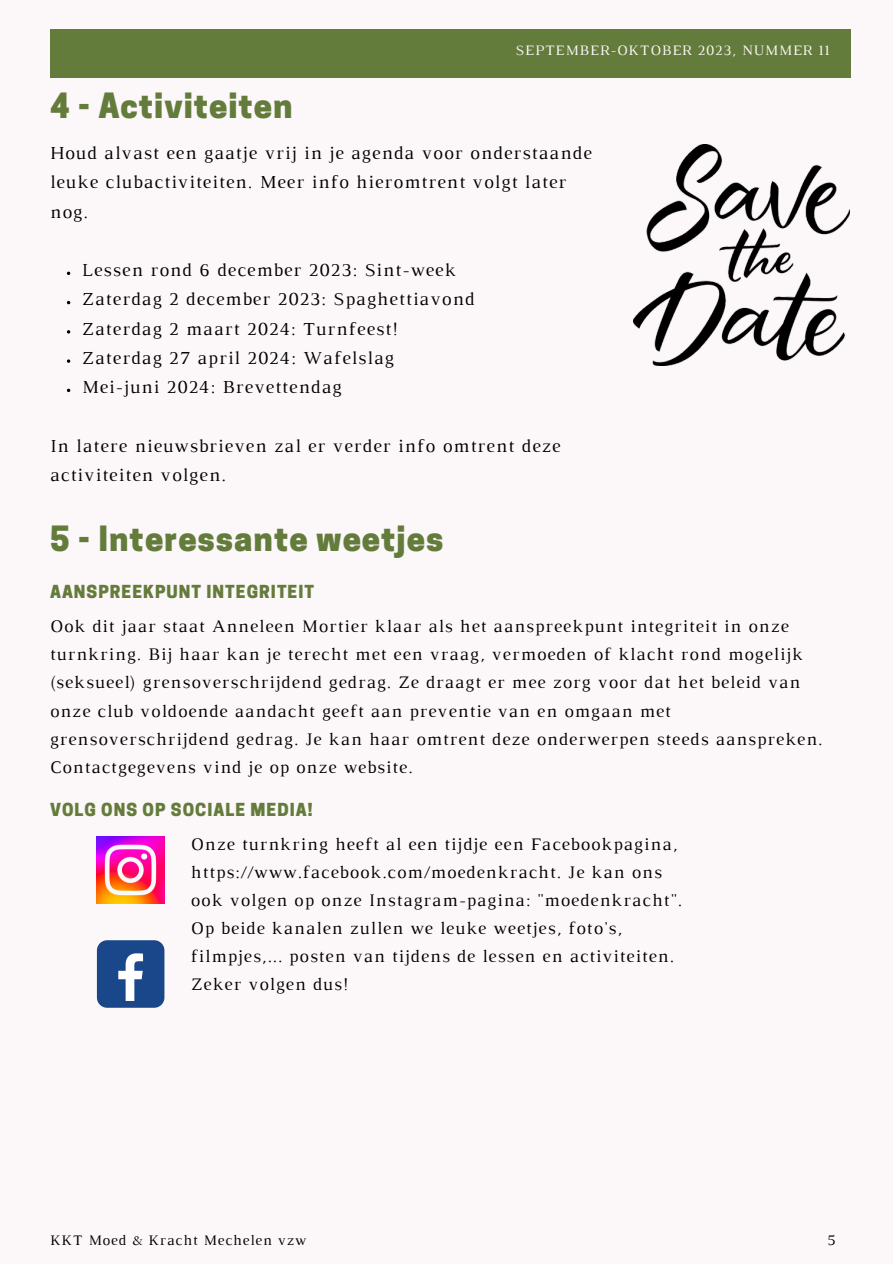
<style>
.page{position:relative;width:893px;height:1264px;background:#fff}
.page>*{position:absolute;margin:0;border:0;box-sizing:border-box;transform-origin:0 0}
.t1{font:800 32.7px "Cooper Hewitt";letter-spacing:.03em;color:#647c3b}
.t2{font:18.75px/29.2px "Luthier";letter-spacing:.06em;color:#000}
.t3{font:18px/28.2px "Luthier";letter-spacing:.06em;color:#000}
.t4{font:800 16.8px "Cooper Hewitt";letter-spacing:.06em;color:#647c3b}
.t5{font:14.85px "Luthier";letter-spacing:.06em;color:#000}
.t6{font:14.7px "Luthier";letter-spacing:.06em;color:#fcf7f8}
</style>
<div class="page">
<div style="left:0;top:0;width:892px;height:1263px;background:#fcf7f8"></div>
<div style="left:50px;top:29px;width:800px;height:49px;background:#647c3b"></div>
<img style="left:97px;top:836px;width:67px;height:67px">
<div style="left:97px;top:940px;width:67px;height:67px;background:#1a4789;border-radius:10px"></div>
<svg style="left:118px;top:953px;width:25px;height:47px"></svg>
<img style="left:633px;top:144px;width:216px;height:221px">
<svg style="left:67px;top:359px;width:3px;height:4px"></svg>
<h1 class="t1" style="left:50px;top:93px;width:244px">4 - Activiteiten</h1>
<h4 class="t6" style="left:515px;top:45px;width:315px">SEPTEMBER-OKTOBER 2023, NUMMER 11</h4>
<h3 class="t2" style="left:50px;top:140px;width:543px">Houd alvast een gaatje vrij in je agenda voor onderstaande leuke clubactiviteiten. Meer info hieromtrent volgt later nog.</h3>
<h3 class="t2" style="left:82px;top:257px;width:375px">Lessen rond 6 december 2023: Sint-week</h3>
<h3 class="t2" style="left:82px;top:286px;width:394px">Zaterdag 2 december 2023: Spaghettiavond</h3>
<h3 class="t2" style="left:82px;top:315px;width:317px">Zaterdag 2 maart 2024: Turnfeest!</h3>
<h3 class="t2" style="left:82px;top:344px;width:313px">Zaterdag 27 april 2024: Wafelslag</h3>
<h3 class="t2" style="left:82px;top:374px;width:261px">Mei-juni 2024: Brevettendag</h3>
<p class="t2" style="left:50px;top:432px;width:512px">In latere nieuwsbrieven zal er verder info omtrent deze activiteiten volgen.</p>
<h3 class="t1" style="left:50px;top:526px;width:395px">5 - Interessante weetjes</h3>
<p class="t4" style="left:50px;top:585px;width:265px">AANSPREEKPUNT INTEGRITEIT</p>
<h2 class="t3" style="left:50px;top:613px;width:773px">Ook dit jaar staat Anneleen Mortier klaar als het aanspreekpunt integriteit in onze turnkring. Bij haar kan je terecht met een vraag, vermoeden of klacht rond mogelijk (seksueel) grensoverschrijdend gedrag. Ze draagt er mee zorg voor dat het beleid van onze club voldoende aandacht geeft aan preventie van en omgaan met grensoverschrijdend gedrag. Je kan haar omtrent deze onderwerpen steeds aanspreken.<br>Contactgegevens vind je op onze website.</h2>
<p class="t4" style="left:50px;top:803px;width:264px">VOLG ONS OP SOCIALE MEDIA!</p>
<h3 class="t3" style="left:191px;top:831px;width:492px">Onze turnkring heeft al een tijdje een Facebookpagina, https://www.facebook.com/moedenkracht. Je kan ons ook volgen op onze Instagram-pagina: "moedenkracht".<br>Op beide kanalen zullen we leuke weetjes, foto's, filmpjes,... posten van tijdens de lessen en activiteiten.<br>Zeker volgen dus!</h3>
<h2 class="t5" style="left:50px;top:1234px;width:258px">KKT Moed &amp; Kracht Mechelen vzw</h2>
<h2 class="t5" style="left:827px;top:1234px;width:10px">5</h2>
</div>
